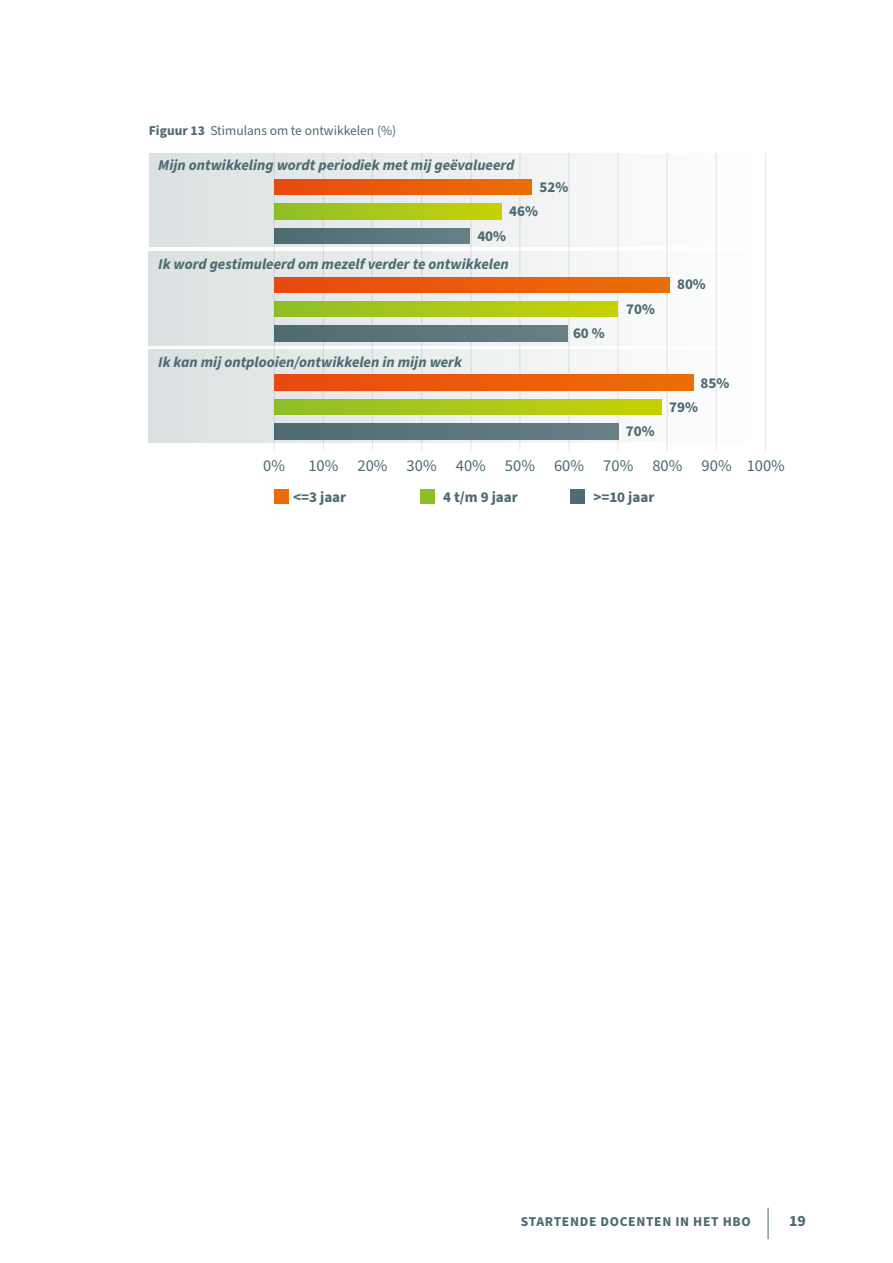
<style>
.page{position:relative;width:893px;height:1263px;background:#fff}
.page>*{position:absolute;margin:0;border:0;box-sizing:border-box;transform-origin:0 0}
.t1{font:16.5px "Source Sans Pro";color:#4e6b71}
.t2{font:700 15.75px "Source Sans Pro";color:#4e6b71}
.t3{font:italic 700 15px "Source Sans Pro";color:#4e6b71}
.t4{font:700 15px "Source Sans Pro";color:#4e6b71}
.t5{font:13.5px "Source Sans Pro";color:#4e6b71}
.t6{font:700 13.5px "Source Sans Pro";letter-spacing:.05em;color:#4e6b71}
.s1{font-weight:700}
</style>
<div class="page">
<hr style="left:768px;top:1208px;width:1px;height:31px;background:#4e6b71">
<hr style="left:274px;top:153px;width:1px;height:298px;background:#e5e7e9">
<hr style="left:372px;top:153px;width:1px;height:298px;background:#e5e7e9">
<hr style="left:323px;top:153px;width:1px;height:298px;background:#e5e7e9">
<hr style="left:421px;top:153px;width:1px;height:298px;background:#e5e7e9">
<hr style="left:519px;top:153px;width:1px;height:298px;background:#e5e7e9">
<hr style="left:617px;top:153px;width:1px;height:298px;background:#e5e7e9">
<hr style="left:716px;top:153px;width:1px;height:298px;background:#e5e7e9">
<hr style="left:470px;top:153px;width:2px;height:298px;background:#e5e7e9">
<hr style="left:568px;top:153px;width:1px;height:298px;background:#e5e7e9">
<hr style="left:667px;top:153px;width:1px;height:298px;background:#e5e7e9">
<hr style="left:765px;top:153px;width:1px;height:298px;background:#e5e7e9">
<div style="left:149px;top:153px;width:617px;height:94px;background:linear-gradient(to right,#d7dfd6,#fefefc)"></div>
<svg style="left:149px;top:251px;width:567px;height:94px"></svg>
<svg style="left:149px;top:349px;width:567px;height:94px"></svg>
<div style="left:274px;top:179px;width:258px;height:16px;background:linear-gradient(to right,#e84910,#ed6d06)"></div>
<svg style="left:274px;top:204px;width:228px;height:15px;background:#aac718"></svg>
<div style="left:274px;top:228px;width:196px;height:16px;background:#5a757b"></div>
<svg style="left:274px;top:277px;width:395px;height:15px;background:#ea5b0a"></svg>
<svg style="left:274px;top:302px;width:344px;height:15px;background:#aac718"></svg>
<div style="left:274px;top:326px;width:293px;height:15px;background:#5a757b"></div>
<svg style="left:274px;top:375px;width:419px;height:15px;background:#ea5b0a"></svg>
<div style="left:274px;top:399px;width:388px;height:16px;background:linear-gradient(to right,#8ebe2a,#c8d107)"></div>
<div style="left:274px;top:424px;width:345px;height:15px;background:#5b757c"></div>
<div style="left:274px;top:489px;width:15px;height:15px;background:#ed6d05"></div>
<div style="left:420px;top:489px;width:15px;height:15px;background:#8dbe26"></div>
<div style="left:570px;top:489px;width:15px;height:15px;background:#4e6b71"></div>
<p class="t5" style="left:149px;top:122px;width:249px"><span class="s1">Figuur 13</span> Stimulans om te ontwikkelen (%)</p>
<p class="t3" style="left:158px;top:155px;width:358px">Mijn ontwikkeling wordt periodiek met mij geëvalueerd</p>
<p class="t4" style="left:540px;top:177px;width:30px">52%</p>
<p class="t4" style="left:509px;top:201px;width:30px">46%</p>
<p class="t4" style="left:477px;top:226px;width:30px">40%</p>
<p class="t3" style="left:158px;top:253px;width:352px">Ik word gestimuleerd om mezelf verder te ontwikkelen</p>
<p class="t3" style="left:158px;top:351px;width:305px">Ik kan mij ontplooien/ontwikkelen in mijn werk</p>
<p class="t4" style="left:573px;top:323px;width:33px">60 %</p>
<p class="t4" style="left:626px;top:299px;width:30px">70%</p>
<p class="t4" style="left:677px;top:274px;width:30px">80%</p>
<p class="t4" style="left:626px;top:421px;width:30px">70%</p>
<p class="t4" style="left:701px;top:372px;width:30px">85%</p>
<p class="t4" style="left:669px;top:396px;width:30px">79%</p>
<p class="t1" style="left:263px;top:455px;width:23px">0%</p>
<p class="t1" style="left:308px;top:455px;width:478px">10% 20% 30% 40% 50% 60% 70% 80% 90% 100%</p>
<p class="t4" style="left:293px;top:486px;width:55px">&lt;=3 jaar</p>
<p class="t4" style="left:443px;top:487px;width:76px">4 t/m 9 jaar</p>
<p class="t4" style="left:593px;top:487px;width:63px">&gt;=10 jaar</p>
<p class="t6" style="left:521px;top:1213px;width:231px">STARTENDE DOCENTEN IN HET HBO</p>
<p class="t2" style="left:789px;top:1210px;width:18px">19</p>
</div>
